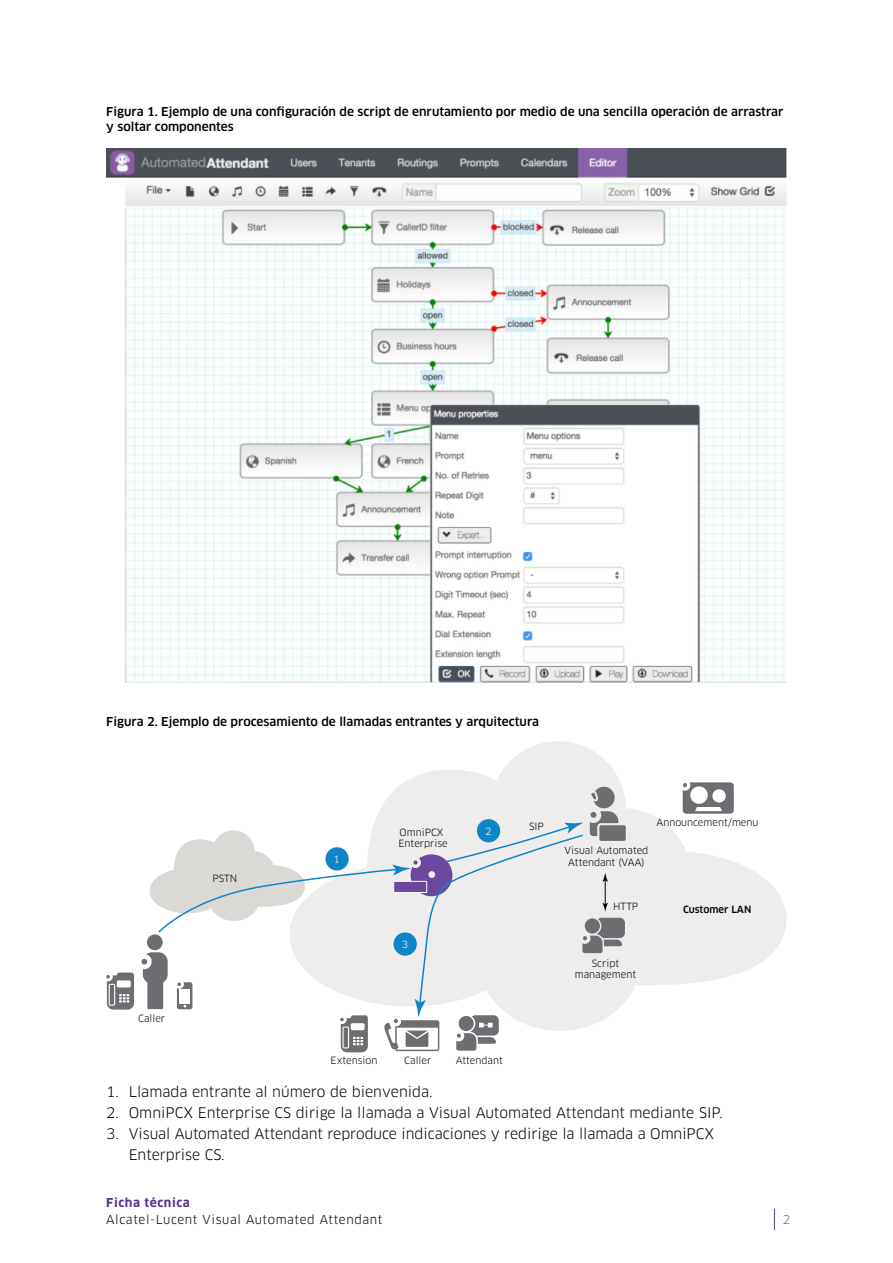
<style>
.page{position:relative;width:893px;height:1263px;background:#fff}
.page>*{position:absolute;margin:0;border:0;box-sizing:border-box;transform-origin:0 0}
.t1{font:14.25px/21px "Clan OT";letter-spacing:-.005em;color:#000}
.t2{font:500 12px/15px "Clan OT";color:#000}
.t3{font:12px "Clan OT";letter-spacing:.05em;color:#000}
.t4{font:700 12px "Clan OT";letter-spacing:.05em;color:#573393}
.t5{font:12px "Clan OT";color:#6d6e71}
.t6{font:9.75px/11.2px "Clan OT";color:#000;text-align:center}
.t7{font:500 9.75px "Clan OT";color:#000}
.t8{font:9.75px "Clan OT";color:#fff}
</style>
<div class="page">
<svg style="left:774px;top:1209px;width:1px;height:21px"></svg>
<img style="left:106px;top:148px;width:681px;height:535px">
<svg style="left:398px;top:741px;width:388px;height:261px;fill:#eeedeb"></svg>
<svg style="left:106px;top:972px;width:28px;height:37px"></svg>
<svg style="left:599px;top:825px;width:27px;height:16px"></svg>
<svg style="left:683px;top:782px;width:51px;height:32px"></svg>
<svg style="left:141px;top:787px;width:484px;height:265px"></svg>
<p class="t2" style="left:106px;top:104px;width:679px">Figura 1. Ejemplo de una configuración de script de enrutamiento por medio de una sencilla operación de arrastrar y soltar componentes</p>
<p class="t2" style="left:106px;top:714px;width:434px">Figura 2. Ejemplo de procesamiento de llamadas entrantes y arquitectura</p>
<p class="t6" style="left:212px;top:872px;width:26px">PSTN</p>
<p class="t6" style="left:138px;top:1013px;width:29px">Caller</p>
<p class="t8" style="left:334px;top:854px;width:8px">1</p>
<p class="t6" style="left:399px;top:827px;width:51px;text-align:left">OmniPCX<br>Enterprise</p>
<p class="t8" style="left:402px;top:939px;width:8px">3</p>
<p class="t8" style="left:485px;top:826px;width:8px">2</p>
<p class="t6" style="left:529px;top:821px;width:16px">SIP</p>
<p class="t6" style="left:565px;top:845px;width:85px">Visual Automated<br>Attendant (VAA)</p>
<p class="t6" style="left:656px;top:817px;width:103px">Announcement/menu</p>
<p class="t6" style="left:613px;top:901px;width:27px">HTTP</p>
<p class="t7" style="left:683px;top:904px;width:70px">Customer LAN</p>
<p class="t6" style="left:575px;top:957px;width:63px">Script management</p>
<p class="t6" style="left:331px;top:1055px;width:48px">Extension</p>
<p class="t6" style="left:404px;top:1055px;width:29px">Caller</p>
<p class="t6" style="left:456px;top:1055px;width:49px">Attendant</p>
<p class="t1" style="left:106px;top:1081px;width:328px">1. Llamada entrante al número de bienvenida.</p>
<p class="t1" style="left:106px;top:1102px;width:618px">2. OmniPCX Enterprise CS dirige la llamada a Visual Automated Attendant mediante SIP.</p>
<p class="t1" style="left:129px;top:1123px;width:587px;text-indent:-23px">3. Visual Automated Attendant reproduce indicaciones y redirige la llamada a OmniPCX<br>Enterprise CS.</p>
<p class="t4" style="left:106px;top:1196px;width:85px">Ficha técnica</p>
<p class="t3" style="left:106px;top:1212px;width:278px">Alcatel-Lucent Visual Automated Attendant</p>
<p class="t5" style="left:782px;top:1212px;width:9px">2</p>
</div>
